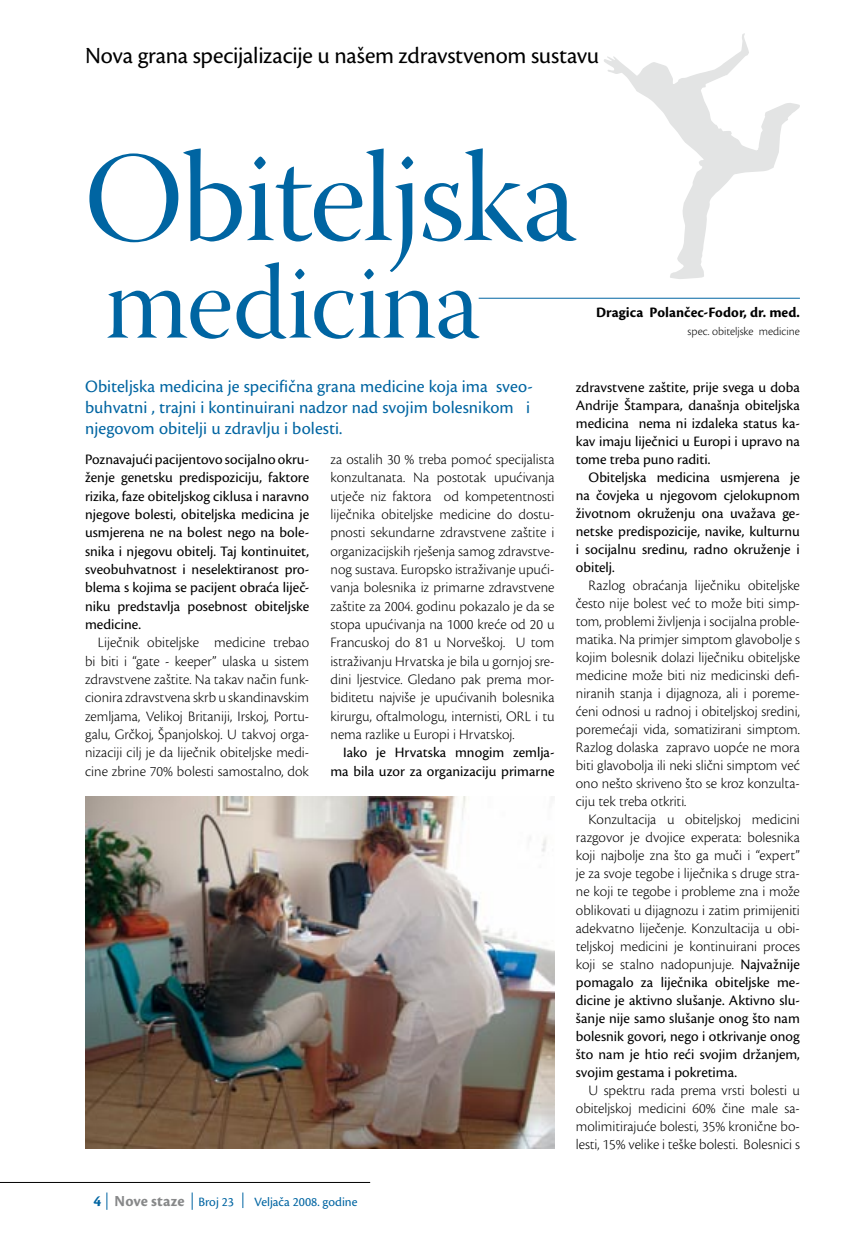
<style>
.page{position:relative;width:851px;height:1234px;background:#fff}
.page>*{position:absolute;margin:0;border:0;box-sizing:border-box;transform-origin:0 0}
.t1{font:127.5px "Warnock Pro Disp";letter-spacing:-.01em;color:#0065a2}
.t2{font:105px "Warnock Pro Disp";letter-spacing:-.005em;color:#0065a2}
.t3{font:24px "Cronos Pro";letter-spacing:-.01em;color:#000}
.t4{font:18px/21px "Cronos Pro";letter-spacing:.005em;color:#0065a2}
.t5{font:700 15.9px "Cronos Pro";letter-spacing:.005em;color:#878889}
.t6{font:300 15px/18px "Cronos Pro";color:#000;text-align:justify}
.t7{font:15px/18.3px "Cronos Pro";color:#000;text-align:justify}
.t8{font:700 15px "Cronos Pro";letter-spacing:.005em;color:#000}
.t9{font:13.2px "Cronos Pro";color:#0065a2}
.t10{font:300 12px "Cronos Pro";color:#000}
.s1{font-weight:400;font-size:13.2px;color:#0065a2}
.s2{font-weight:400}
</style>
<div class="page">
<svg style="left:192px;top:1192px;width:1px;height:17px"></svg>
<svg style="left:242px;top:1192px;width:1px;height:15px"></svg>
<svg style="left:106px;top:1192px;width:1px;height:17px"></svg>
<hr style="left:0;top:1181px;width:370px;height:1px;background:#000">
<hr style="left:478px;top:298px;width:321px;height:1px;background:#0065a2">
<img style="left:85px;top:796px;width:469px;height:352px">
<svg style="left:604px;top:33px;width:196px;height:246px"></svg>
<h3 class="t3" style="left:85px;top:42px;width:515px">Nova grana specijalizacije u našem zdravstvenom sustavu</h3>
<h1 class="t1" style="left:85px;top:129px;width:493px">Obiteljska</h1>
<h2 class="t2" style="left:104px;top:246px;width:377px">medicina</h2>
<p class="t8" style="left:596px;top:303px;width:205px">Dragica Polančec-Fodor, dr. med.</p>
<p class="t10" style="left:687px;top:324px;width:114px">spec. obiteljske medicine</p>
<p class="t4" style="left:85px;top:376px;width:449px">Obiteljska medicina je specifična grana medicine koja ima sveo&shy;buhvatni , trajni i kontinuirani nadzor nad svojim bolesnikom i njegovom obitelji u zdravlju i bolesti.</p>
<p class="t7" style="left:85px;top:450px;width:225px">Poznavajući pacijentovo socijalno okru&shy;ženje genetsku predispoziciju, faktore rizika, faze obiteljskog ciklusa i naravno njegove bolesti, obiteljska medicina je usmjerena ne na bolest nego na bole&shy;snika i njegovu obitelj. Taj kontinuitet, sveobuhvatnost i neselektiranost pro&shy;blema s kojima se pacijent obraća liječ&shy;niku predstavlja posebnost obiteljske medicine.</p>
<p class="t6" style="left:85px;top:633px;width:225px;text-indent:13px">Liječnik obiteljske medicine trebao bi biti i “gate - keeper” ulaska u sistem zdravstvene zaštite. Na takav način funk&shy;cionira zdravstvena skrb u skandinavskim zemljama, Velikoj Britaniji, Irskoj, Portu&shy;galu, Grčkoj, Španjolskoj. U takvoj orga&shy;nizaciji cilj je da liječnik obiteljske medi&shy;cine zbrine 70% bolesti samostalno, dok</p>
<p class="t6" style="left:330px;top:450px;width:225px">za ostalih 30 % treba pomoć specijalista konzultanata. Na postotak upućivanja utječe niz faktora od kompetentnosti liječnika obiteljske medicine do dostu&shy;pnosti sekundarne zdravstvene zaštite i organizacijskih rješenja samog zdravstve&shy;nog sustava. Europsko istraživanje upući&shy;vanja bolesnika iz primarne zdravstvene zaštite za 2004. godinu pokazalo je da se stopa upućivanja na 1000 kreće od 20 u Francuskoj do 81 u Norveškoj. U tom istraživanju Hrvatska je bila u gornjoj sre&shy;dini ljestvice. Gledano pak prema mor&shy;biditetu najviše je upućivanih bolesnika kirurgu, oftalmologu, internisti, ORL i tu nema razlike u Europi i Hrvatskoj.</p>
<p class="t7" style="left:330px;top:743px;width:225px;text-align:right">Iako je Hrvatska mnogim zemlja&shy;ma bila uzor za organizaciju primarne</p>
<p class="t5" style="left:115px;top:1191px;width:121px">Nove staze <span class="s1">Broj 23</span></p>
<p class="t9" style="left:254px;top:1193px;width:105px">Veljača 2008. godine</p>
<p class="t7" style="left:575px;top:378px;width:225px">zdravstvene zaštite, prije svega u doba Andrije Štampara, današnja obiteljska medicina nema ni izdaleka status ka&shy;kav imaju liječnici u Europi i upravo na tome treba puno raditi.</p>
<p class="t7" style="left:575px;top:468px;width:225px;text-indent:13px">Obiteljska medicina usmjerena je na čovjeka u njegovom cjelokupnom životnom okruženju ona uvažava ge&shy;netske predispozicije, navike, kulturnu i socijalnu sredinu, radno okruženje i obitelj.</p>
<p class="t6" style="left:575px;top:576px;width:225px;text-indent:13px">Razlog obraćanja liječniku obiteljske često nije bolest već to može biti simp&shy;tom, problemi življenja i socijalna proble&shy;matika. Na primjer simptom glavobolje s kojim bolesnik dolazi liječniku obiteljske medicine može biti niz medicinski defi&shy;niranih stanja i dijagnoza, ali i poreme&shy;ćeni odnosi u radnoj i obiteljskoj sredini, poremećaji vida, somatizirani simptom.<br>Razlog dolaska zapravo uopće ne mora biti glavobolja ili neki slični simptom već ono nešto skriveno što se kroz konzulta&shy;ciju tek treba otkriti.</p>
<p class="t6" style="left:575px;top:810px;width:225px;text-indent:13px">Konzultacija u obiteljskoj medicini razgovor je dvojice experata: bolesnika koji najbolje zna što ga muči i “expert” je za svoje tegobe i liječnika s druge stra&shy;ne koji te tegobe i probleme zna i može oblikovati u dijagnozu i zatim primijeniti adekvatno liječenje. Konzultacija u obi&shy;teljskoj medicini je kontinuirani proces koji se stalno nadopunjuje. <span class="s2">Najvažnije pomagalo za liječnika obiteljske me&shy;dicine je aktivno slušanje. Aktivno slu&shy;šanje nije samo slušanje onog što nam bolesnik govori, nego i otkrivanje onog što nam je htio reći svojim držanjem, svojim gestama i pokretima.</span></p>
<p class="t6" style="left:575px;top:1080px;width:225px;text-indent:13px">U spektru rada prema vrsti bolesti u obiteljskoj medicini 60% čine male sa&shy;molimitirajuće bolesti, 35% kronične bo&shy;lesti, 15% velike i teške bolesti. Bolesnici s</p>
</div>
